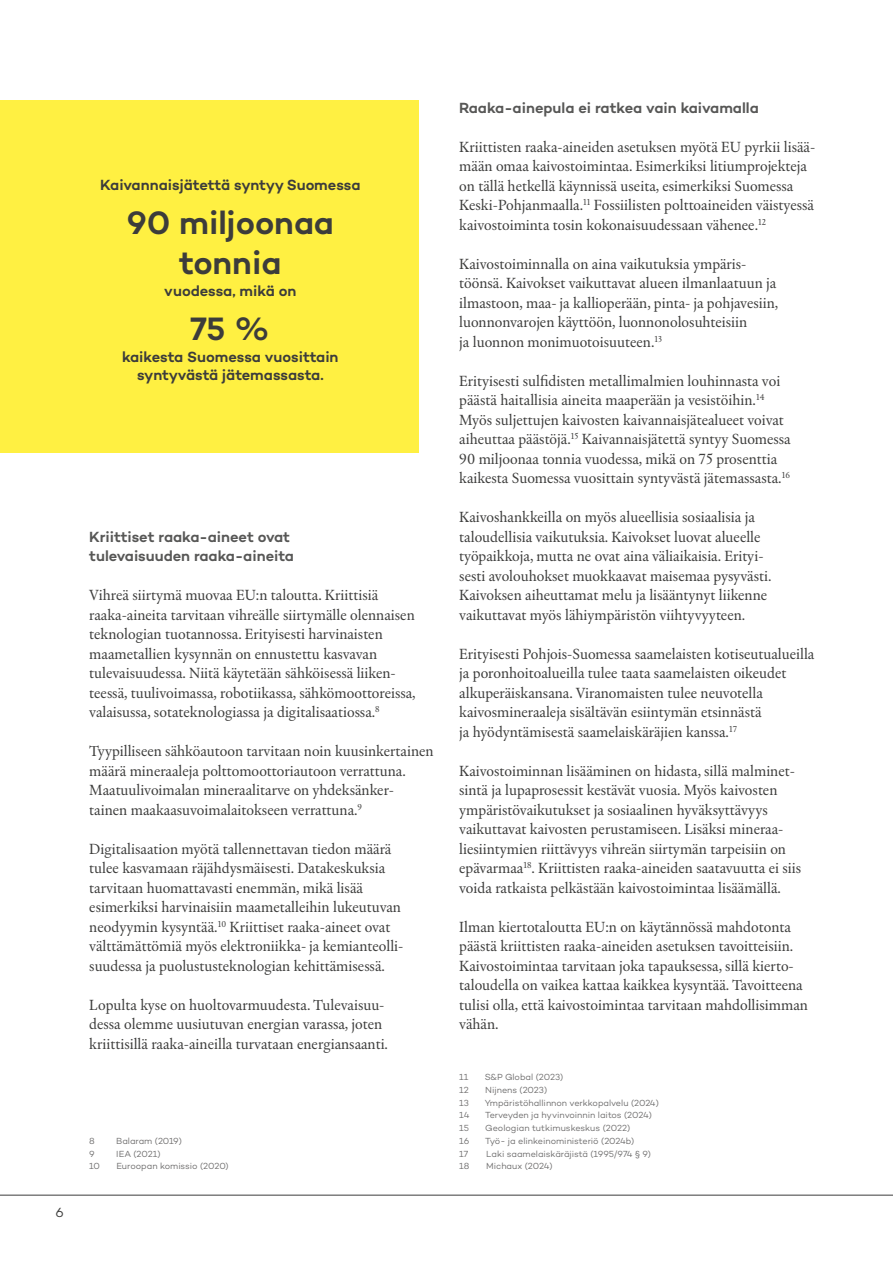
<style>
.page{position:relative;width:893px;height:1263px;background:#fff}
.page>*{position:absolute;margin:0;border:0;box-sizing:border-box;transform-origin:0 0}
.t1{font:600 33px/39.6px "Campton";color:#3c3c3b;text-align:center}
.Leipis_sis{font:15px/19.5px "Chassi S";color:#3c3c3b}
.t2{font:600 15px/18px "Campton";color:#3c3c3b;text-align:center}
.H3{font:600 15px/19.5px "Campton";color:#575756}
.t3{font:13.5px "Campton";color:#3c3c3b}
.Alaviite{font:9px "Campton";letter-spacing:-.005em;color:#706f6f}
</style>
<div class="page">
<hr style="left:0;top:1195px;width:893px;height:1px;background:#3c3c3b">
<div style="left:0;top:100px;width:419px;height:353px;background:#fff042"></div>
<p class="t3" style="left:55px;top:1204px;width:10px">6</p>
<p class="t2" style="left:100px;top:176px;width:262px">Kaivannaisjätettä syntyy Suomessa</p>
<h1 class="t1" style="left:127px;top:202px;width:209px">90 miljoonaa tonnia</h1>
<p class="t2" style="left:164px;top:282px;width:134px">vuodessa, mikä on</p>
<h1 class="t1" style="left:191px;top:308px;width:81px">75 %</h1>
<p class="t2" style="left:122px;top:348px;width:218px">kaikesta Suomessa vuosittain syntyvästä jätemassasta.</p>
<h3 class="H3" style="left:89px;top:526px;width:206px">Kriittiset raaka-aineet ovat tulevaisuuden raaka-aineita</h3>
<p class="Leipis_sis" style="left:89px;top:585px;width:328px">Vihreä siirtymä muovaa EU:n taloutta. Kriittisiä raaka-aineita tarvitaan vihreälle siirtymälle olennaisen teknologian tuotannossa. Erityisesti harvinaisten maametallien kysynnän on ennustettu kasvavan tulevaisuudessa. Niitä käytetään sähköisessä liiken&shy;teessä, tuulivoimassa, robotiikassa, sähkömoottoreissa, valaisussa, sotateknologiassa ja digitalisaatiossa.<sup>8</sup></p>
<p class="Leipis_sis" style="left:89px;top:741px;width:346px">Tyypilliseen sähköautoon tarvitaan noin kuusinkertainen määrä mineraaleja polttomoottoriautoon verrattuna.<br>Maatuulivoimalan mineraalitarve on yhdeksänker&shy;tainen maakaasuvoimalaitokseen verrattuna.<sup>9</sup></p>
<p class="Leipis_sis" style="left:89px;top:839px;width:316px">Digitalisaation myötä tallennettavan tiedon määrä tulee kasvamaan räjähdysmäisesti. Datakeskuksia tarvitaan huomattavasti enemmän, mikä lisää esimerkiksi harvinaisiin maametalleihin lukeutuvan neodyymin kysyntää.<sup>10</sup> Kriittiset raaka-aineet ovat välttämättömiä myös elektroniikka- ja kemianteolli&shy;suudessa ja puolustusteknologian kehittämisessä.</p>
<p class="Leipis_sis" style="left:89px;top:995px;width:300px">Lopulta kyse on huoltovarmuudesta. Tulevaisuu&shy;dessa olemme uusiutuvan energian varassa, joten kriittisillä raaka-aineilla turvataan energiansaanti.</p>
<p class="Alaviite" style="left:89px;top:1135px;width:7px">8</p>
<p class="Alaviite" style="left:116px;top:1135px;width:67px">Balaram (2019)</p>
<p class="Alaviite" style="left:89px;top:1148px;width:7px">9</p>
<p class="Alaviite" style="left:116px;top:1148px;width:46px">IEA (2021)</p>
<p class="Alaviite" style="left:89px;top:1161px;width:12px">10</p>
<p class="Alaviite" style="left:116px;top:1161px;width:114px">Euroopan komissio (2020)</p>
<h3 class="H3" style="left:459px;top:97px;width:301px">Raaka-ainepula ei ratkea vain kaivamalla</h3>
<p class="Leipis_sis" style="left:459px;top:137px;width:358px">Kriittisten raaka-aineiden asetuksen myötä EU pyrkii lisää&shy;mään omaa kaivostoimintaa. Esimerkiksi litiumprojekteja on tällä hetkellä käynnissä useita, esimerkiksi Suomessa Keski-Pohjanmaalla.<sup>11</sup> Fossiilisten polttoaineiden väistyessä kaivostoiminta tosin kokonaisuudessaan vähenee.<sup>12</sup></p>
<p class="Leipis_sis" style="left:459px;top:254px;width:321px">Kaivostoiminnalla on aina vaikutuksia ympäris&shy;töönsä. Kaivokset vaikuttavat alueen ilmanlaatuun ja ilmastoon, maa- ja kallioperään, pinta- ja pohjavesiin, luonnonvarojen käyttöön, luonnonolosuhteisiin<br>ja luonnon monimuotoisuuteen.<sup>13</sup></p>
<p class="Leipis_sis" style="left:459px;top:371px;width:333px">Erityisesti sulfidisten metallimalmien louhinnasta voi päästä haitallisia aineita maaperään ja vesistöihin.<sup>14<br></sup>Myös suljettujen kaivosten kaivannaisjätealueet voivat aiheuttaa päästöjä.<sup>15</sup> Kaivannaisjätettä syntyy Suomessa 90 miljoonaa tonnia vuodessa, mikä on 75 prosenttia kaikesta Suomessa vuosittain syntyvästä jätemassasta.<sup>16</sup></p>
<p class="Leipis_sis" style="left:459px;top:507px;width:314px">Kaivoshankkeilla on myös alueellisia sosiaalisia ja taloudellisia vaikutuksia. Kaivokset luovat alueelle työpaikkoja, mutta ne ovat aina väliaikaisia. Erityi&shy;sesti avolouhokset muokkaavat maisemaa pysyvästi.<br>Kaivoksen aiheuttamat melu ja lisääntynyt liikenne vaikuttavat myös lähiympäristön viihtyvyyteen.</p>
<p class="Leipis_sis" style="left:459px;top:644px;width:357px">Erityisesti Pohjois-Suomessa saamelaisten kotiseutualueilla ja poronhoitoalueilla tulee taata saamelaisten oikeudet alkuperäiskansana. Viranomaisten tulee neuvotella kaivosmineraaleja sisältävän esiintymän etsinnästä<br>ja hyödyntämisestä saamelaiskäräjien kanssa.<sup>17</sup></p>
<p class="Leipis_sis" style="left:459px;top:761px;width:343px">Kaivostoiminnan lisääminen on hidasta, sillä malminet&shy;sintä ja lupaprosessit kestävät vuosia. Myös kaivosten ympäristövaikutukset ja sosiaalinen hyväksyttävyys vaikuttavat kaivosten perustamiseen. Lisäksi mineraa&shy;liesiintymien riittävyys vihreän siirtymän tarpeisiin on epävarmaa<sup>18</sup>. Kriittisten raaka-aineiden saatavuutta ei siis voida ratkaista pelkästään kaivostoimintaa lisäämällä.</p>
<p class="Leipis_sis" style="left:459px;top:917px;width:350px">Ilman kiertotaloutta EU:n on käytännössä mahdotonta päästä kriittisten raaka-aineiden asetuksen tavoitteisiin.<br>Kaivostoimintaa tarvitaan joka tapauksessa, sillä kierto&shy;taloudella on vaikea kattaa kaikkea kysyntää. Tavoitteena tulisi olla, että kaivostoimintaa tarvitaan mahdollisimman vähän.</p>
<p class="Alaviite" style="left:459px;top:1071px;width:11px">11</p>
<p class="Alaviite" style="left:485px;top:1071px;width:80px">S&amp;P Global (2023)</p>
<p class="Alaviite" style="left:459px;top:1084px;width:11px">12</p>
<p class="Alaviite" style="left:485px;top:1084px;width:64px">Nijnens (2023)</p>
<p class="Alaviite" style="left:459px;top:1097px;width:11px">13</p>
<p class="Alaviite" style="left:485px;top:1097px;width:176px">Ympäristöhallinnon verkkopalvelu (2024)</p>
<p class="Alaviite" style="left:459px;top:1110px;width:12px">14</p>
<p class="Alaviite" style="left:485px;top:1110px;width:168px">Terveyden ja hyvinvoinnin laitos (2024)</p>
<p class="Alaviite" style="left:459px;top:1122px;width:11px">15</p>
<p class="Alaviite" style="left:485px;top:1122px;width:147px">Geologian tutkimuskeskus (2022)</p>
<p class="Alaviite" style="left:459px;top:1135px;width:12px">16</p>
<p class="Alaviite" style="left:485px;top:1135px;width:151px">Työ- ja elinkeinoministeriö (2024b)</p>
<p class="Alaviite" style="left:459px;top:1148px;width:11px">17</p>
<p class="Alaviite" style="left:486px;top:1148px;width:166px">Laki saamelaiskäräjistä (1995/974 § 9)</p>
<p class="Alaviite" style="left:459px;top:1161px;width:12px">18</p>
<p class="Alaviite" style="left:486px;top:1161px;width:68px">Michaux (2024)</p>
</div>
